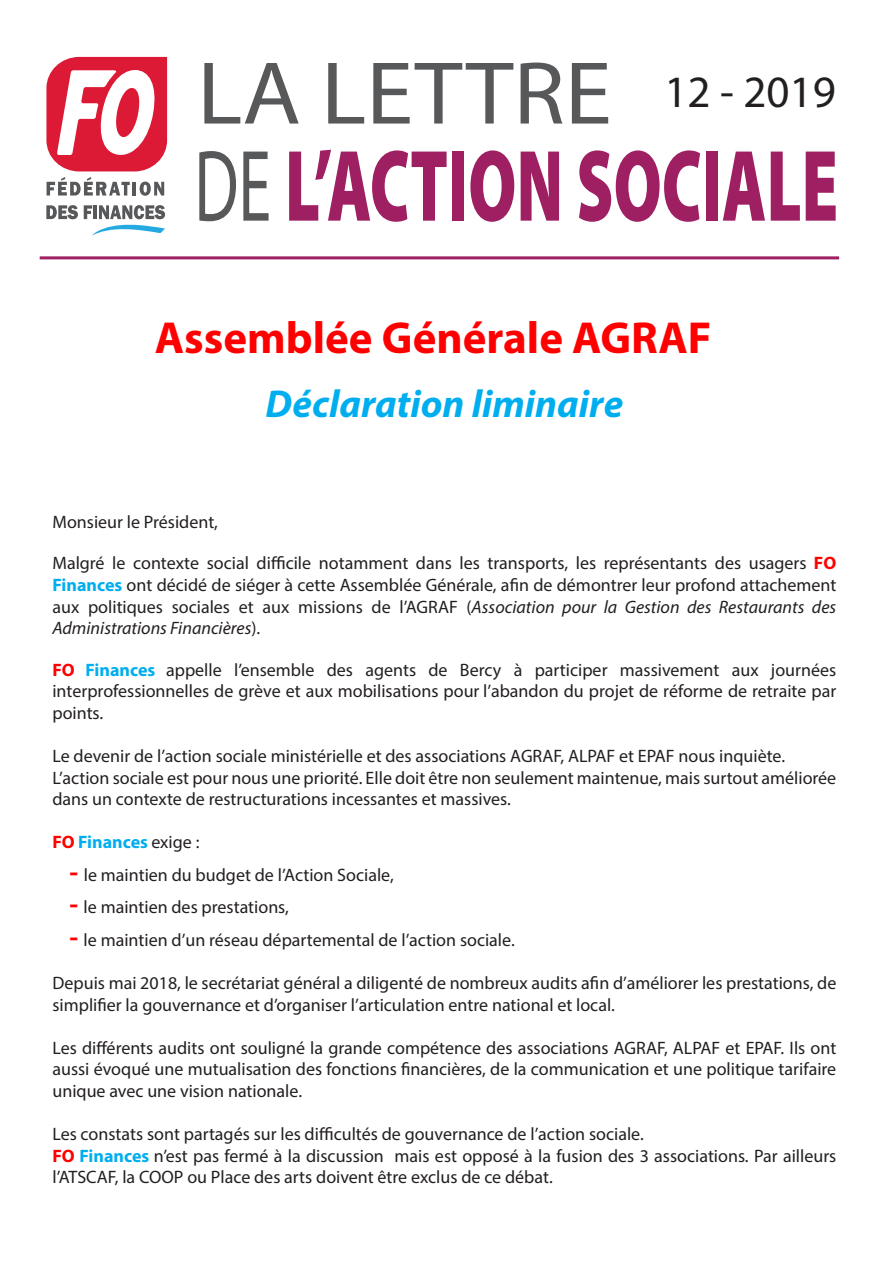
<style>
.page{position:relative;width:893px;height:1263px;background:#fff}
.page>*{position:absolute;margin:0;border:0;box-sizing:border-box;transform-origin:0 0}
.t1{font:700 45px "Myriad Pro";color:#f00}
.t2{font:45px "Myriad Pro";color:#231f20}
.t3{font:italic 700 39px "Myriad Pro";color:#00aeef}
.Sans_interligne{font:18px/21.6px "Myriad Pro";color:#231f20;text-align:justify}
.Sans_interligne-2{font:700 18px "Myriad Pro";color:#00aeef}
.s1{font-weight:700;color:#f00}
.s2{font-weight:700;color:#00aeef}
.s3{font-style:italic}
.s4{color:#f00}
.s5{font-weight:400;color:#231f20}
.s6{font-weight:700;font-size:27px;color:#f00}
</style>
<div class="page">
<svg style="left:204px;top:63px;width:95px;height:61px"></svg>
<svg style="left:328px;top:63px;width:36px;height:61px"></svg>
<svg style="left:373px;top:63px;width:140px;height:61px"></svg>
<svg style="left:521px;top:63px;width:41px;height:61px"></svg>
<svg style="left:572px;top:63px;width:36px;height:61px"></svg>
<svg style="left:199px;top:151px;width:37px;height:70px"></svg>
<svg style="left:243px;top:152px;width:26px;height:69px"></svg>
<svg style="left:289px;top:150px;width:158px;height:72px"></svg>
<div style="left:452px;top:152px;width:12px;height:69px;background:#9e1f62"></div>
<svg style="left:470px;top:150px;width:44px;height:72px"></svg>
<svg style="left:521px;top:152px;width:38px;height:69px"></svg>
<svg style="left:579px;top:150px;width:121px;height:72px"></svg>
<div style="left:706px;top:152px;width:12px;height:69px;background:#9e1f62"></div>
<svg style="left:723px;top:152px;width:42px;height:69px"></svg>
<svg style="left:771px;top:152px;width:29px;height:69px"></svg>
<svg style="left:806px;top:152px;width:30px;height:69px"></svg>
<hr style="left:40px;top:256px;width:799px;height:3px;background:#9e1f62">
<svg style="left:46px;top:57px;width:121px;height:114px"></svg>
<svg style="left:47px;top:177px;width:83px;height:19px"></svg>
<hr style="left:133px;top:182px;width:3px;height:14px;background:#57585a">
<svg style="left:140px;top:182px;width:24px;height:14px"></svg>
<svg style="left:46px;top:205px;width:32px;height:14px"></svg>
<svg style="left:84px;top:205px;width:82px;height:31px"></svg>
<p class="t2" style="left:664px;top:64px;width:173px">12 - 2019</p>
<p class="t1" style="left:155px;top:309px;width:558px">Assemblée Générale AGRAF</p>
<p class="t3" style="left:265px;top:378px;width:359px">Déclaration liminaire</p>
<p class="Sans_interligne" style="left:52px;top:511px;width:167px">Monsieur le Président,</p>
<p class="Sans_interligne" style="left:52px;top:552px;width:785px">Malgré le contexte social difficile notamment dans les transports, les représentants des usagers <span class="s1">FO </span><span class="s2">Finances</span> ont décidé de siéger à cette Assemblée Générale, afin de démontrer leur profond attachement aux politiques sociales et aux missions de l’AGRAF (<span class="s3">Association pour la Gestion des Restaurants des Administrations Financières</span>).</p>
<p class="Sans_interligne" style="left:52px;top:658px;width:785px"><span class="s1">FO</span> <span class="s2">Finances</span> appelle l’ensemble des agents de Bercy à participer massivement aux journées interprofessionnelles de grève et aux mobilisations pour l’abandon du projet de réforme de retraite par points.</p>
<p class="Sans_interligne" style="left:52px;top:745px;width:734px">Le devenir de l’action sociale ministérielle et des associations AGRAF, ALPAF et EPAF nous inquiète.</p>
<p class="Sans_interligne" style="left:52px;top:766px;width:785px">L’action sociale est pour nous une priorité. Elle doit être non seulement maintenue, mais surtout améliorée dans un contexte de restructurations incessantes et massives.</p>
<p class="Sans_interligne-2" style="left:52px;top:831px;width:149px"><span class="s4">FO</span> Finances <span class="s5">exige :</span></p>
<p class="Sans_interligne" style="left:69px;top:864px;width:326px"><span class="s6">‐</span> le maintien du budget de l’Action Sociale,</p>
<p class="Sans_interligne" style="left:69px;top:896px;width:221px"><span class="s6">‐</span> le maintien des prestations,</p>
<p class="Sans_interligne" style="left:69px;top:928px;width:447px"><span class="s6">‐</span> le maintien d’un réseau départemental de l’action sociale.</p>
<p class="Sans_interligne" style="left:52px;top:972px;width:785px">Depuis mai 2018, le secrétariat général a diligenté de nombreux audits afin d’améliorer les prestations, de simplifier la gouvernance et d’organiser l’articulation entre national et local.</p>
<p class="Sans_interligne" style="left:52px;top:1036px;width:785px">Les différents audits ont souligné la grande compétence des associations AGRAF, ALPAF et EPAF. Ils ont aussi évoqué une mutualisation des fonctions financières, de la communication et une politique tarifaire unique avec une vision nationale.</p>
<p class="Sans_interligne" style="left:52px;top:1123px;width:593px">Les constats sont partagés sur les difficultés de gouvernance de l’action sociale.</p>
<p class="Sans_interligne" style="left:52px;top:1144px;width:785px"><span class="s1">FO</span> <span class="s2">Finances</span> n’est pas fermé à la discussion mais est opposé à la fusion des 3 associations. Par ailleurs l’ATSCAF, la COOP ou Place des arts doivent être exclus de ce débat.</p>
</div>
